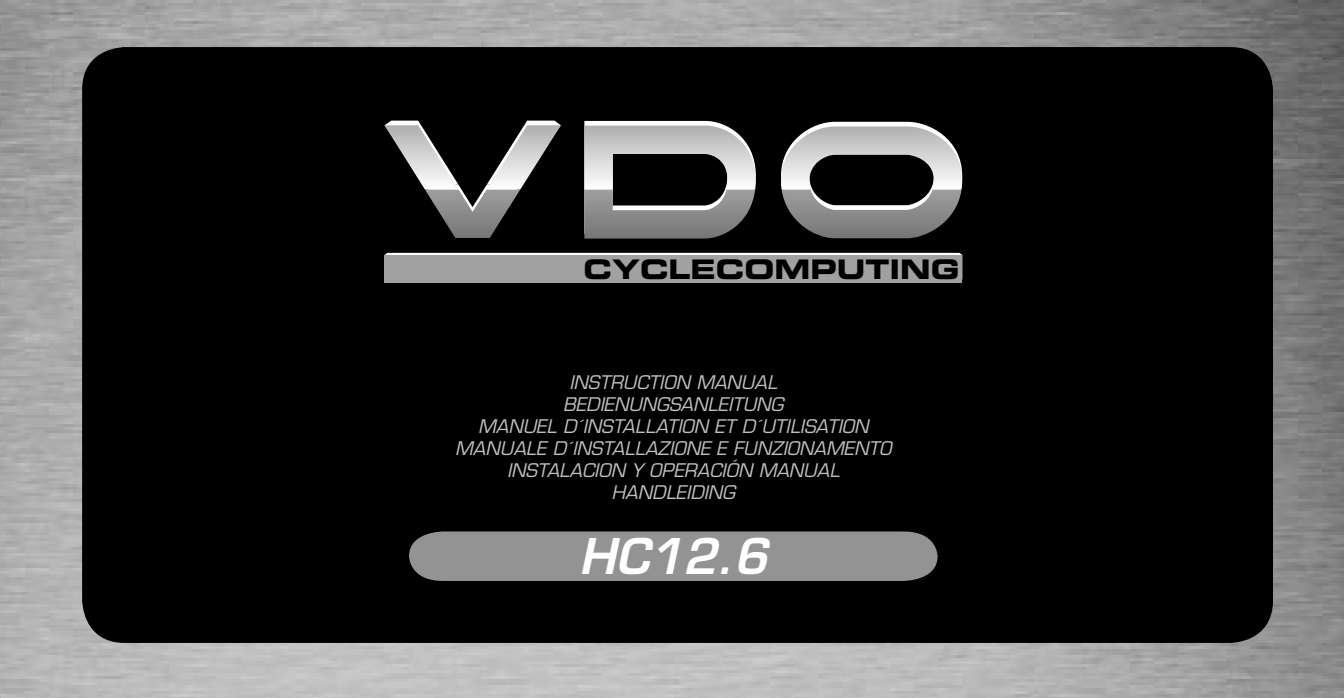
<style>
.page{position:relative;width:1344px;height:698px;background:#fff}
.page>*{position:absolute;margin:0;border:0;box-sizing:border-box;transform-origin:0 0}
.t1{font:italic 600 48px "Eurostile";color:#fff}
.t2{font:27px "Eurostile Bold Extended Two";color:#000}
.t3{font:italic 18.3px/21.9px "Eurostile";color:#c0c0c0;text-align:center}
</style>
<div class="page">
<img style="left:0;top:0;width:1344px;height:697px">
<div style="left:82px;top:47px;width:1191px;height:595px;background:#000"></div>
<svg style="left:384px;top:253px;width:578px;height:2px"></svg>
<svg style="left:584px;top:121px;width:172px;height:117px"></svg>
<svg style="left:781px;top:122px;width:181px;height:116px"></svg>
<svg style="left:384px;top:121px;width:177px;height:117px"></svg>
<div style="left:384px;top:255px;width:578px;height:27px;background:#a1a1a1"></div>
<div style="left:409px;top:531px;width:528px;height:49px;background:#939393"></div>
<h2 class="t2" style="left:583px;top:250px;width:377px">CYCLECOMPUTING</h2>
<p class="t3" style="left:455px;top:371px;width:438px">INSTRUCTION MANUAL<br>BEDIENUNGSANLEITUNG<br>MANUEL D´INSTALLATION ET D´UTILISATION<br>MANUALE D´INSTALLAZIONE E FUNZIONAMENTO<br>INSTALACION Y OPERACIÓN MANUAL<br>HANDLEIDING</p>
<h1 class="t1" style="left:579px;top:526px;width:190px">HC12.6</h1>
</div>
